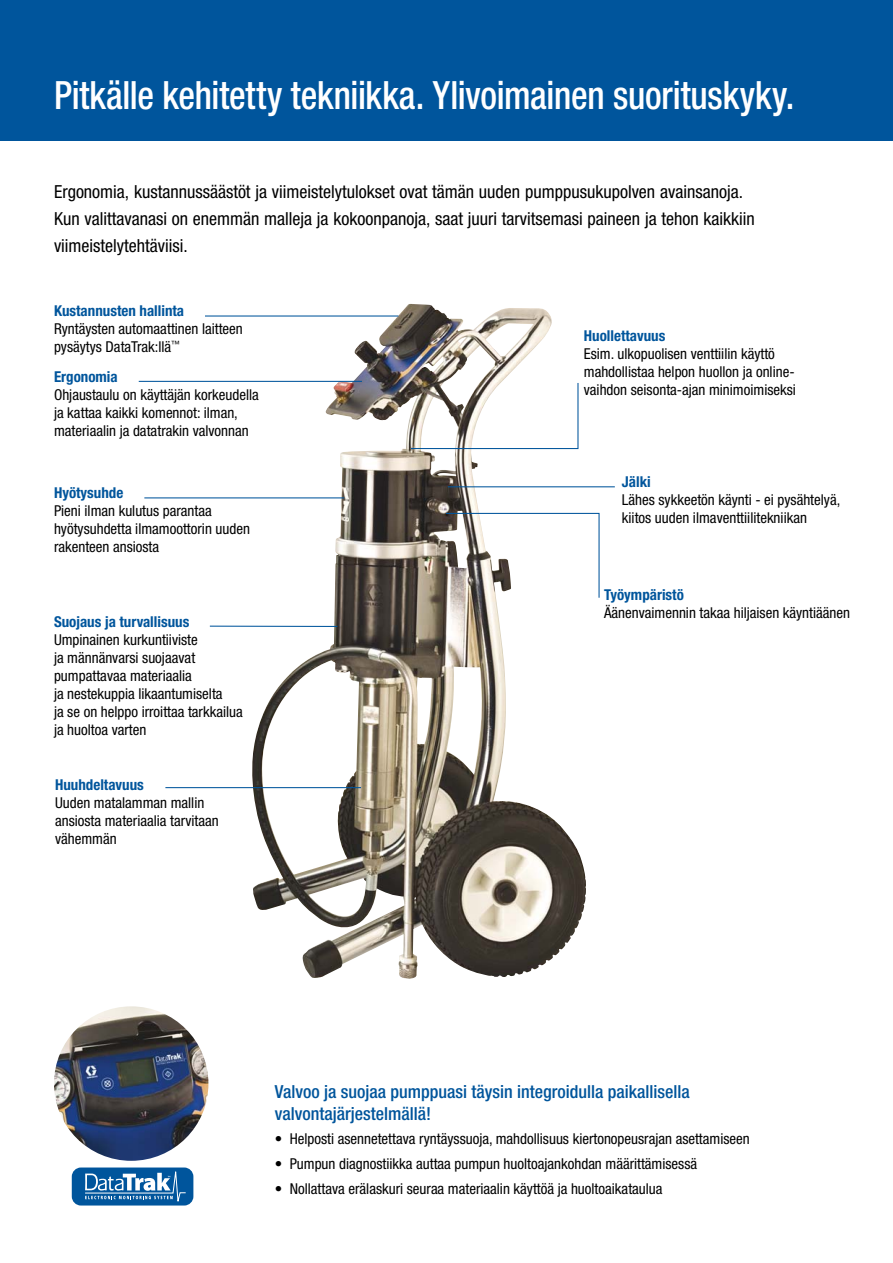
<style>
.page{position:relative;width:893px;height:1263px;background:#fff}
.page>*{position:absolute;margin:0;border:0;box-sizing:border-box;transform-origin:0 0}
.t1{font:500 condensed 39px "Helvetica Neue LT Std";letter-spacing:-.005em;color:#fff;scale:.92 1}
.t2{font:condensed 18px/27px "Helvetica Neue LT Std";color:#000}
.t3{font:500 condensed 18px/21.6px "Helvetica Neue LT Std";color:#00559c}
.t4{font:condensed 15px/18px "Helvetica Neue LT Std";color:#000}
.t5{font:700 condensed 15px "Helvetica Neue LT Std";color:#00559c}
</style>
<div class="page">
<div style="left:0;top:0;width:893px;height:140px;background:#00559c"></div>
<img style="left:54px;top:1006px;width:154px;height:155px;border-radius:50%">
<div style="left:72px;top:1167px;width:121px;height:38px;background:#00559c;border-radius:9px"></div>
<svg style="left:85px;top:1171px;width:101px;height:31px"></svg>
<img style="left:252px;top:304px;width:301px;height:674px">
<hr style="left:205px;top:315px;width:193px;height:2px;background:#00559c">
<hr style="left:139px;top:381px;width:223px;height:1px;background:#00559c">
<hr style="left:144px;top:497px;width:200px;height:1px;background:#00559c">
<hr style="left:210px;top:626px;width:127px;height:1px;background:#00559c">
<hr style="left:165px;top:787px;width:196px;height:1px;background:#00559c">
<svg style="left:410px;top:382px;width:169px;height:68px"></svg>
<hr style="left:448px;top:486px;width:167px;height:1px;background:#00559c">
<svg style="left:445px;top:512px;width:155px;height:87px"></svg>
<h1 class="t1" style="left:54px;top:81px;width:806px">Pitkälle kehitetty tekniikka. Ylivoimainen suorituskyky.</h1>
<p class="t2" style="left:54px;top:181px;width:702px">Ergonomia, kustannussäästöt ja viimeistelytulokset ovat tämän uuden pumppusukupolven avainsanoja.<br>Kun valittavanasi on enemmän malleja ja kokoonpanoja, saat juuri tarvitsemasi paineen ja tehon kaikkiin viimeistelytehtäviisi.</p>
<p class="t5" style="left:54px;top:306px;width:132px">Kustannusten hallinta</p>
<p class="t4" style="left:54px;top:322px;width:190px">Ryntäysten automaattinen laitteen pysäytys DataTrak:llä<sup>™</sup></p>
<p class="t5" style="left:54px;top:371px;width:65px">Ergonomia</p>
<p class="t4" style="left:54px;top:387px;width:206px">Ohjaustaulu on käyttäjän korkeudella ja kattaa kaikki komennot: ilman, materiaalin ja datatrakin valvonnan</p>
<p class="t5" style="left:54px;top:488px;width:71px">Hyötysuhde</p>
<p class="t4" style="left:54px;top:504px;width:197px">Pieni ilman kulutus parantaa hyötysuhdetta ilmamoottorin uuden rakenteen ansiosta</p>
<p class="t5" style="left:54px;top:616px;width:137px">Suojaus ja turvallisuus</p>
<p class="t4" style="left:54px;top:632px;width:190px">Umpinainen kurkuntiiviste<br>ja männänvarsi suojaavat pumpattavaa materiaalia<br>ja nestekuppia likaantumiselta<br>ja se on helppo irroittaa tarkkailua ja huoltoa varten</p>
<p class="t5" style="left:55px;top:779px;width:90px">Huuhdeltavuus</p>
<p class="t4" style="left:55px;top:796px;width:165px">Uuden matalamman mallin ansiosta materiaalia tarvitaan vähemmän</p>
<p class="t5" style="left:584px;top:330px;width:83px">Huollettavuus</p>
<p class="t4" style="left:584px;top:346px;width:214px">Esim. ulkopuolisen venttiilin käyttö mahdollistaa helpon huollon ja online&shy;vaihdon seisonta-ajan minimoimiseksi</p>
<p class="t5" style="left:622px;top:476px;width:30px">Jälki</p>
<p class="t4" style="left:622px;top:493px;width:220px">Lähes sykkeetön käynti - ei pysähtelyä, kiitos uuden ilmaventtiilitekniikan</p>
<p class="t5" style="left:604px;top:590px;width:81px">Työympäristö</p>
<p class="t4" style="left:604px;top:606px;width:247px">Äänenvaimennin takaa hiljaisen käyntiäänen</p>
<p class="t3" style="left:275px;top:1083px;width:416px">Valvoo ja suojaa pumppuasi täysin integroidulla paikallisella valvontajärjestelmällä!</p>
<p class="t4" style="left:275px;top:1132px;width:476px">• Helposti asennetettava ryntäyssuoja, mahdollisuus kiertonopeusrajan asettamiseen</p>
<p class="t4" style="left:275px;top:1157px;width:424px">• Pumpun diagnostiikka auttaa pumpun huoltoajankohdan määrittämisessä</p>
<p class="t4" style="left:275px;top:1181px;width:389px">• Nollattava erälaskuri seuraa materiaalin käyttöä ja huoltoaikataulua</p>
</div>
